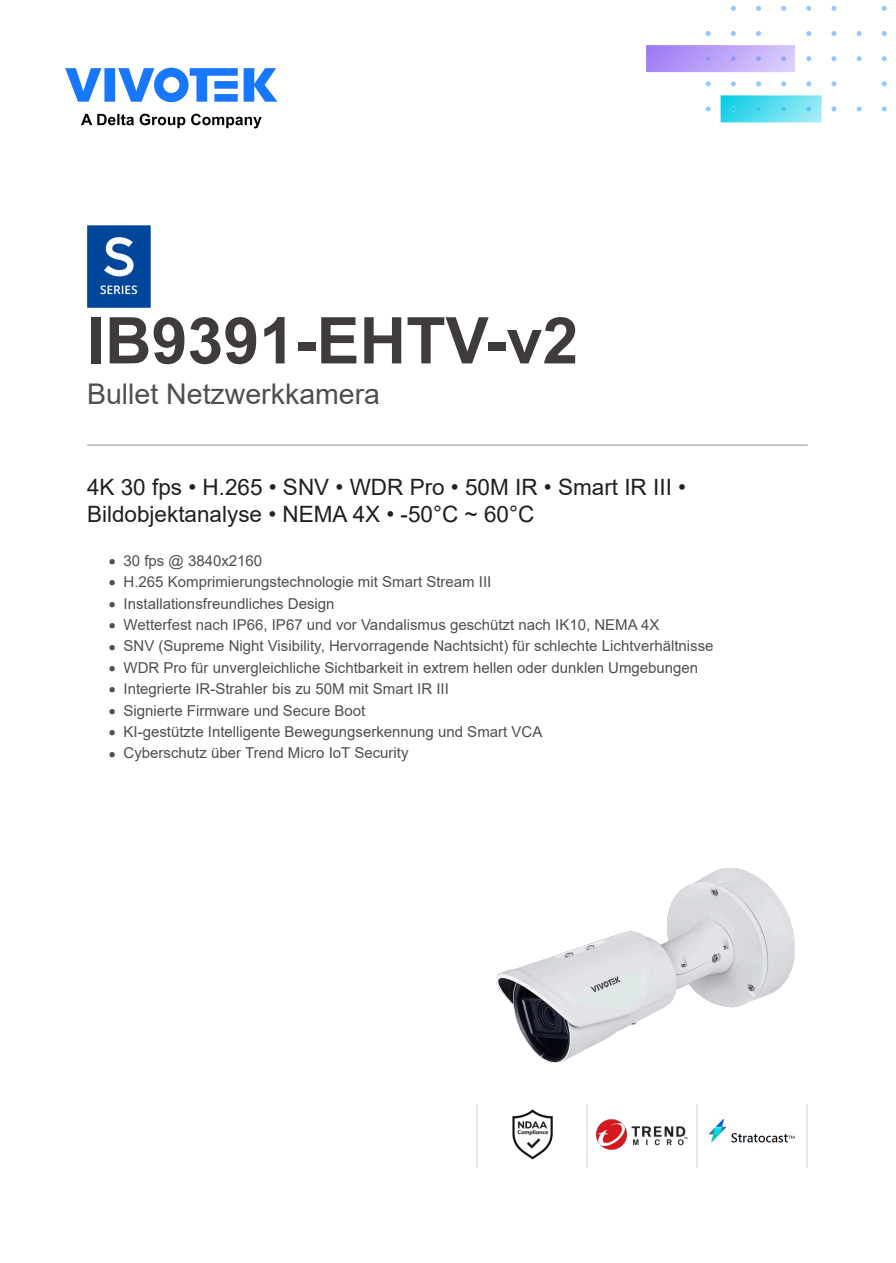
<style>
.page{position:relative;width:896px;height:1263px;background:#fff}
.page>*{position:absolute;margin:0;border:0;box-sizing:border-box;transform-origin:0 0}
.Model{font:700 64.5px "Arial";color:#3f3b3a}
.Title_01{font:28.5px "Arial";color:#4f4f4f}
.Title_02{font:22.5px/27px "Arial";color:#202020}
.t1{font:15px "Arial";color:#4f4f4f}
</style>
<div class="page">
<svg style="left:81px;top:114px;width:180px;height:14px"></svg>
<svg style="left:65px;top:68px;width:212px;height:34px"></svg>
<svg style="left:730px;top:6px;width:5px;height:5px"></svg>
<svg style="left:756px;top:6px;width:5px;height:5px"></svg>
<svg style="left:781px;top:6px;width:5px;height:5px"></svg>
<svg style="left:806px;top:6px;width:5px;height:5px"></svg>
<svg style="left:831px;top:6px;width:5px;height:5px"></svg>
<svg style="left:881px;top:6px;width:5px;height:5px"></svg>
<svg style="left:705px;top:31px;width:5px;height:5px"></svg>
<svg style="left:730px;top:31px;width:5px;height:5px"></svg>
<svg style="left:756px;top:31px;width:5px;height:5px"></svg>
<svg style="left:806px;top:31px;width:5px;height:5px"></svg>
<svg style="left:831px;top:31px;width:5px;height:5px"></svg>
<svg style="left:856px;top:31px;width:5px;height:5px"></svg>
<svg style="left:881px;top:31px;width:5px;height:5px"></svg>
<svg style="left:806px;top:56px;width:5px;height:5px"></svg>
<svg style="left:831px;top:56px;width:5px;height:5px"></svg>
<svg style="left:856px;top:56px;width:5px;height:5px"></svg>
<svg style="left:881px;top:56px;width:5px;height:5px"></svg>
<svg style="left:705px;top:81px;width:5px;height:5px"></svg>
<svg style="left:730px;top:81px;width:5px;height:5px"></svg>
<svg style="left:756px;top:81px;width:5px;height:5px"></svg>
<svg style="left:781px;top:81px;width:5px;height:5px"></svg>
<svg style="left:806px;top:81px;width:5px;height:5px"></svg>
<svg style="left:831px;top:81px;width:5px;height:5px"></svg>
<svg style="left:881px;top:81px;width:5px;height:5px"></svg>
<svg style="left:705px;top:106px;width:5px;height:5px"></svg>
<svg style="left:831px;top:106px;width:5px;height:5px"></svg>
<svg style="left:856px;top:106px;width:5px;height:5px"></svg>
<svg style="left:881px;top:106px;width:5px;height:5px"></svg>
<img style="left:646px;top:45px;width:149px;height:27px">
<svg style="left:705px;top:56px;width:5px;height:5px"></svg>
<svg style="left:730px;top:56px;width:5px;height:5px"></svg>
<svg style="left:756px;top:56px;width:5px;height:5px"></svg>
<svg style="left:781px;top:56px;width:5px;height:5px"></svg>
<img style="left:720px;top:95px;width:101px;height:27px">
<svg style="left:730px;top:106px;width:5px;height:5px"></svg>
<svg style="left:756px;top:106px;width:5px;height:5px"></svg>
<svg style="left:781px;top:106px;width:5px;height:5px"></svg>
<svg style="left:806px;top:106px;width:5px;height:5px"></svg>
<hr style="left:87px;top:445px;width:720px;height:1px;background:#9e9e9e">
<img style="left:87px;top:225px;width:63px;height:83px">
<img style="left:496px;top:868px;width:298px;height:194px">
<hr style="left:476px;top:1104px;width:2px;height:64px;background:#e6e6e6">
<hr style="left:586px;top:1104px;width:2px;height:64px;background:#e6e6e6">
<hr style="left:696px;top:1104px;width:1px;height:64px;background:#e6e6e6">
<hr style="left:805px;top:1104px;width:2px;height:64px;background:#e6e6e6">
<img style="left:512px;top:1109px;width:40px;height:50px">
<img style="left:596px;top:1119px;width:91px;height:30px">
<img style="left:708px;top:1119px;width:87px;height:24px">
<p class="Model" style="left:87px;top:295px;width:493px">IB9391-EHTV-v2</p>
<p class="Title_01" style="left:87px;top:374px;width:294px">Bullet Netzwerkkamera</p>
<p class="Title_02" style="left:87px;top:473px;width:600px">4K 30 fps • H.265 • SNV • WDR Pro • 50M IR • Smart IR III •<br>Bildobjektanalyse • NEMA 4X • -50°C ~ 60°C</p>
<p class="t1" style="left:109px;top:550px;width:155px">• 30 fps @ 3840x2160</p>
<p class="t1" style="left:109px;top:571px;width:384px">• H.265 Komprimierungstechnologie mit Smart Stream III</p>
<p class="t1" style="left:109px;top:593px;width:227px">• Installationsfreundliches Design</p>
<p class="t1" style="left:109px;top:614px;width:552px">• Wetterfest nach IP66, IP67 und vor Vandalismus geschützt nach IK10, NEMA 4X</p>
<p class="t1" style="left:109px;top:636px;width:606px">• SNV (Supreme Night Visibility, Hervorragende Nachtsicht) für schlechte Lichtverhältnisse</p>
<p class="t1" style="left:109px;top:657px;width:591px">• WDR Pro für unvergleichliche Sichtbarkeit in extrem hellen oder dunklen Umgebungen</p>
<p class="t1" style="left:109px;top:678px;width:341px">• Integrierte IR-Strahler bis zu 50M mit Smart IR III</p>
<p class="t1" style="left:109px;top:700px;width:258px">• Signierte Firmware und Secure Boot</p>
<p class="t1" style="left:109px;top:721px;width:435px">• KI-gestützte Intelligente Bewegungserkennung und Smart VCA</p>
<p class="t1" style="left:109px;top:743px;width:301px">• Cyberschutz über Trend Micro IoT Security</p>
</div>
